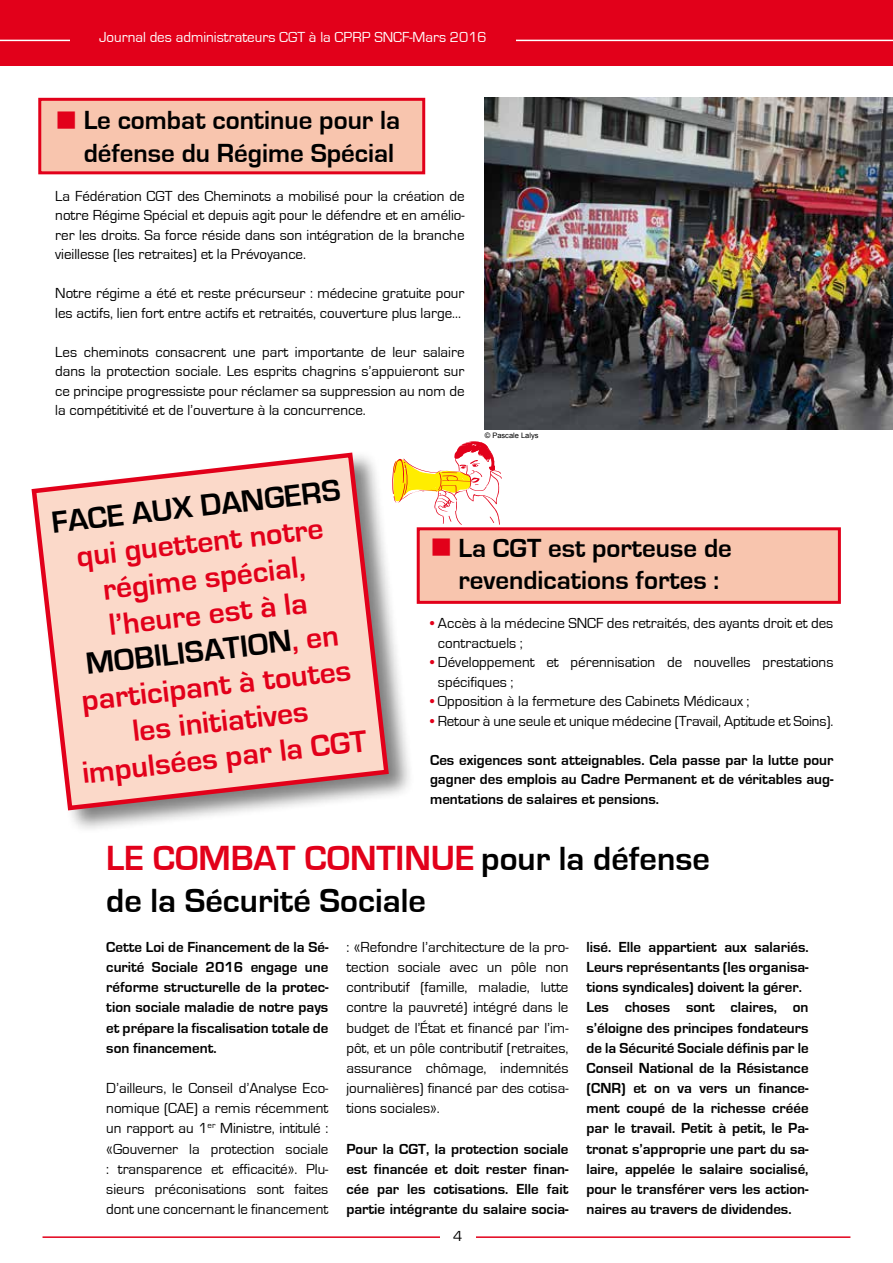
<style>
.page{position:relative;width:893px;height:1263px;background:#fff}
.page>*{position:absolute;margin:0;border:0;box-sizing:border-box;transform-origin:0 0}
.t1{font:700 36px "Eurostile";color:#e2001a}
.t2{font:700 34.5px "Eurostile";color:#000}
.t3{font:700 31.5px/36px "Eurostile";color:#e2001a;text-align:center}
.t4{font:700 31.5px "Eurostile";color:#000}
.t5{font:700 27px/32.4px "Eurostile";color:#000;text-align:right}
.t6{font:15px/20.1px "Eurostile";color:#000;text-align:justify}
.t7{font:700 15px/20.1px "Eurostile";color:#000;text-align:justify}
.t8{font:15px "Eurostile";color:#fff}
.t9{font:7.5px "Arial";color:#000}
.s1{color:#e2001a}
.s2{color:#000}
.s3{font-size:34.5px;color:#000}
</style>
<div class="page">
<svg style="left:415px;top:441px;width:87px;height:84px"></svg>
<div style="left:417px;top:527px;width:424px;height:77px;background:#f8c5ae;border:3px solid #e2001a"></div>
<div style="left:38px;top:98px;width:387px;height:76px;background:#f8c5ae;border:3px solid #e2001a"></div>
<hr style="left:43px;top:1236px;width:807px;height:2px;background:#e2001a">
<div style="left:440px;top:1225px;width:35px;height:23px;background:#fff"></div>
<div style="left:0;top:0;width:893px;height:66px;background:#e2001a"></div>
<hr style="left:0;top:40px;width:893px;height:1px;background:#fff">
<div style="left:70px;top:32px;width:446px;height:17px;background:#e2001a"></div>
<div style="left:31px;top:450px;width:384px;height:384px;background:#000;opacity:.5"></div>
<svg style="left:31px;top:450px;width:360px;height:363px;background:#f4d1c6"></svg>
<img style="left:485px;top:98px;width:408px;height:331px">
<p class="t8" style="left:99px;top:29px;width:389px">Journal des administrateurs CGT à la CPRP SNCF-Mars 2016</p>
<h3 class="t5" style="left:55px;top:105px;width:346px"><span class="s1">■</span> Le combat continue pour la défense du Régime Spécial</h3>
<p class="t6" style="left:55px;top:186px;width:411px;line-height:19.5px">La Fédération CGT des Cheminots a mobilisé pour la création de notre Régime Spécial et depuis agit pour le défendre et en amélio&shy;rer les droits. Sa force réside dans son intégration de la branche vieillesse (les retraites) et la Prévoyance.</p>
<p class="t6" style="left:55px;top:284px;width:411px;line-height:19.5px">Notre régime a été et reste précurseur : médecine gratuite pour les actifs, lien fort entre actifs et retraités, couverture plus large…</p>
<p class="t6" style="left:55px;top:342px;width:411px;line-height:19.5px">Les cheminots consacrent une part importante de leur salaire dans la protection sociale. Les esprits chagrins s’appuieront sur ce principe progressiste pour réclamer sa suppression au nom de la compétitivité et de l’ouverture à la concurrence.</p>
<p class="t9" style="left:485px;top:430px;width:55px">© Pascale Lalys</p>
<h3 class="t4" style="left:50px;top:507px;width:292px;rotate:-7deg">FACE AUX DANGERS</h3>
<h3 class="t3" style="left:54px;top:542px;width:288px;rotate:-7deg">qui guettent notre régime spécial, l’heure est à la<br><span class="s2">MOBILISATION</span>, en participant à toutes les initiatives impulsées par la CGT</h3>
<h3 class="t5" style="left:430px;top:532px;width:303px;text-align:center"><span class="s1">■</span> La CGT est porteuse de revendications fortes :</h3>
<p class="t6" style="left:438px;top:614px;width:397px;line-height:19.5px;text-indent:-8px"><span class="s1">•</span> Accès à la médecine SNCF des retraités, des ayants droit et des contractuels ;</p>
<p class="t6" style="left:438px;top:653px;width:397px;line-height:19.5px;text-indent:-8px"><span class="s1">•</span> Développement et pérennisation de nouvelles prestations spécifiques ;</p>
<p class="t6" style="left:430px;top:691px;width:321px"><span class="s1">•</span> Opposition à la fermeture des Cabinets Médicaux ;</p>
<p class="t6" style="left:430px;top:711px;width:405px"><span class="s1">•</span> Retour à une seule et unique médecine (Travail, Aptitude et Soins).</p>
<p class="t7" style="left:430px;top:750px;width:405px;line-height:19.5px">Ces exigences sont atteignables. Cela passe par la lutte pour gagner des emplois au Cadre Permanent et de véritables aug&shy;mentations de salaires et pensions.</p>
<h1 class="t1" style="left:106px;top:839px;width:605px">LE COMBAT CONTINUE <span class="s3">pour la défense</span></h1>
<h2 class="t2" style="left:106px;top:881px;width:321px">de la Sécurité Sociale</h2>
<p class="t7" style="left:106px;top:937px;width:224px">Cette Loi de Financement de la Sé&shy;curité Sociale 2016 engage une réforme structurelle de la protec&shy;tion sociale maladie de notre pays et prépare la fiscalisation totale de son financement.</p>
<p class="t6" style="left:106px;top:1078px;width:224px">D’ailleurs, le Conseil d’Analyse Eco&shy;nomique (CAE) a remis récemment un rapport au 1<sup>er</sup> Ministre, intitulé : «Gouverner la protection sociale : transparence et efficacité». Plu&shy;sieurs préconisations sont faites dont une concernant le financement</p>
<p class="t6" style="left:346px;top:937px;width:224px">: «Refondre l’architecture de la pro&shy;tection sociale avec un pôle non contributif (famille, maladie, lutte contre la pauvreté) intégré dans le budget de l’État et financé par l’im&shy;pôt, et un pôle contributif (retraites, assurance chômage, indemnités journalières) financé par des cotisa&shy;tions sociales».</p>
<p class="t7" style="left:346px;top:1139px;width:224px">Pour la CGT, la protection sociale est financée et doit rester finan&shy;cée par les cotisations. Elle fait partie intégrante du salaire socia-</p>
<p class="t7" style="left:586px;top:937px;width:224px;text-align:left">lisé. Elle appartient aux salariés.<br>Leurs représentants (les organisa&shy;tions syndicales) doivent la gérer.<br>Les choses sont claires, on s’éloigne des principes fondateurs de la Sécurité Sociale définis par le Conseil National de la Résistance (CNR) et on va vers un finance&shy;ment coupé de la richesse créée par le travail. Petit à petit, le Pa&shy;tronat s’approprie une part du sa&shy;laire, appelée le salaire socialisé, pour le transférer vers les action&shy;naires au travers de dividendes.</p>
<p class="t6" style="left:453px;top:1227px;width:11px">4</p>
</div>
